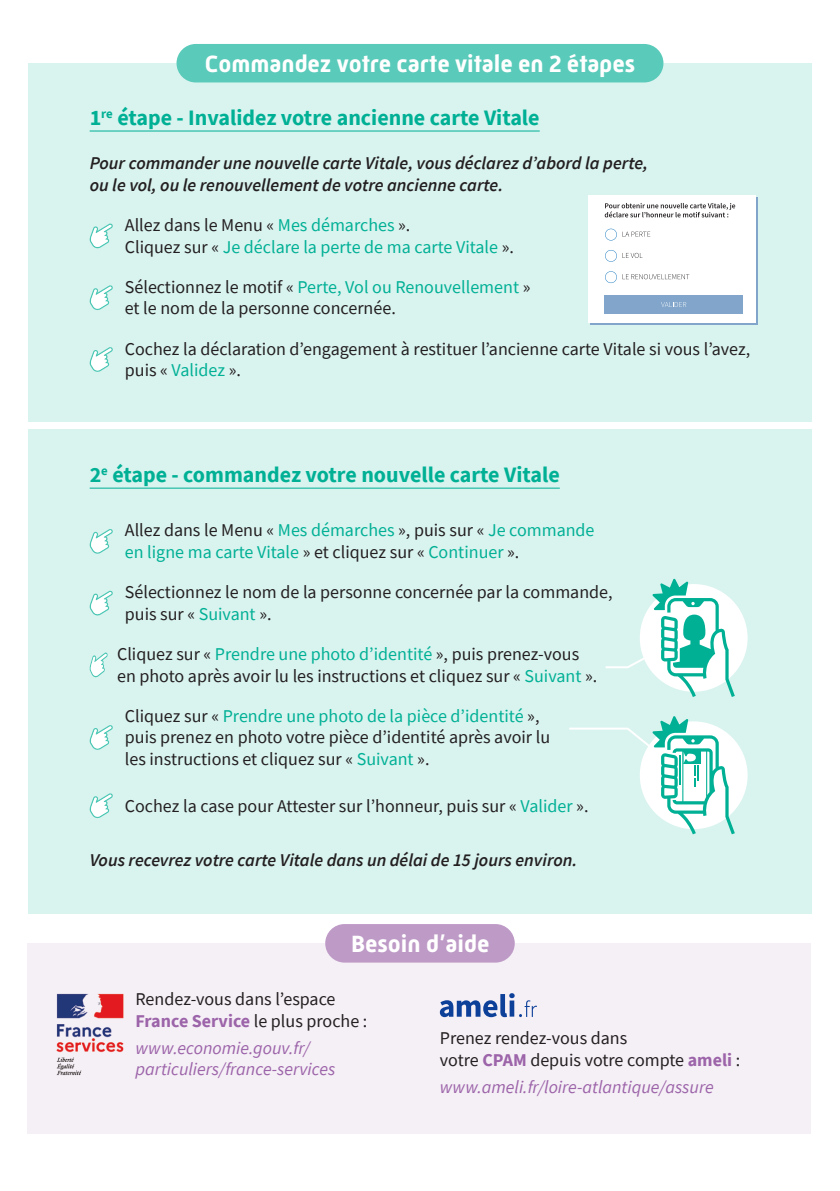
<style>
.page{position:relative;width:840px;height:1191px;background:#fff}
.page>*{position:absolute;margin:0;border:0;box-sizing:border-box;transform-origin:0 0}
.t1{font:700 24px "Mic 32 New";color:#fff}
.t2{font:700 22px "Source Sans Pro";color:#00b095}
.t3{font:18px/21.6px "Source Sans Pro";color:#231f20}
.t4{font:italic 600 18px/21.6px "Source Sans Pro";color:#231f20}
.t5{font:18px/21.6px "Source Sans Pro";color:#00b095}
.t6{font:italic 18px/21.6px "Source Sans Pro";color:#9c64a9}
.s1{color:#00b095}
.s2{color:#231f20}
.s3{font-weight:700;color:#9c64a9}
</style>
<div class="page">
<div style="left:28px;top:63px;width:783px;height:358px;background:#d9f3ef"></div>
<div style="left:28px;top:429px;width:783px;height:485px;background:#d9f3ef"></div>
<hr style="left:90px;top:131px;width:449px;height:1px;background:#00b095">
<hr style="left:90px;top:488px;width:469px;height:1px;background:#00b095">
<div style="left:28px;top:943px;width:782px;height:191px;background:#f5eff6"></div>
<div style="left:176px;top:44px;width:487px;height:38px;background:#5acbba;border-radius:19px"></div>
<div style="left:325px;top:924px;width:189px;height:38px;background:#be9ac7;border-radius:19px"></div>
<svg style="left:89px;top:223px;width:24px;height:26px"></svg>
<svg style="left:89px;top:347px;width:24px;height:25px"></svg>
<svg style="left:89px;top:285px;width:24px;height:25px"></svg>
<svg style="left:89px;top:529px;width:24px;height:25px"></svg>
<svg style="left:89px;top:590px;width:24px;height:26px"></svg>
<svg style="left:89px;top:652px;width:19px;height:26px"></svg>
<svg style="left:89px;top:725px;width:24px;height:25px"></svg>
<svg style="left:89px;top:793px;width:24px;height:26px"></svg>
<img style="left:57px;top:993px;width:67px;height:82px">
<svg style="left:439px;top:993px;width:97px;height:24px"></svg>
<div style="left:590px;top:197px;width:167px;height:127px;background:#fff"></div>
<div style="left:588px;top:195px;width:168px;height:127px;background:#fff"></div>
<svg style="left:604px;top:203px;width:130px;height:14px"></svg>
<svg style="left:622px;top:232px;width:28px;height:5px"></svg>
<svg style="left:605px;top:229px;width:11px;height:11px"></svg>
<svg style="left:622px;top:253px;width:20px;height:5px"></svg>
<svg style="left:605px;top:250px;width:11px;height:12px"></svg>
<svg style="left:622px;top:274px;width:67px;height:5px"></svg>
<svg style="left:605px;top:271px;width:11px;height:12px"></svg>
<div style="left:604px;top:295px;width:138px;height:18px;background:#82a6cb"></div>
<svg style="left:661px;top:302px;width:25px;height:5px"></svg>
<div style="left:639px;top:584px;width:108px;height:108px;background:#fff;border-radius:50%"></div>
<svg style="left:605px;top:578px;width:129px;height:119px"></svg>
<div style="left:639px;top:721px;width:108px;height:108px;background:#fff;border-radius:50%"></div>
<svg style="left:569px;top:716px;width:165px;height:118px"></svg>
<p class="t1" style="left:205px;top:50px;width:432px">Commandez votre carte vitale en 2 étapes</p>
<p class="t2" style="left:90px;top:103px;width:451px">1<sup>re</sup> étape - Invalidez votre ancienne carte Vitale</p>
<p class="t4" style="left:90px;top:152px;width:559px">Pour commander une nouvelle carte Vitale, vous déclarez d’abord la perte, ou le vol, ou le renouvellement de votre ancienne carte.</p>
<p class="t3" style="left:125px;top:214px;width:287px">Allez dans le Menu « <span class="s1">Mes démarches</span> ».</p>
<p class="t5" style="left:125px;top:236px;width:390px"><span class="s2">Cliquez sur «</span> Je déclare la perte de ma carte Vitale <span class="s2">».</span></p>
<p class="t3" style="left:125px;top:276px;width:407px">Sélectionnez le motif « <span class="s1">Perte, Vol ou Renouvellement</span> » et le nom de la personne concernée.</p>
<p class="t3" style="left:125px;top:338px;width:626px">Cochez la déclaration d’engagement à restituer l’ancienne carte Vitale si vous l’avez, puis « <span class="s1">Validez</span> ».</p>
<p class="t2" style="left:90px;top:460px;width:471px">2<sup>e</sup> étape - commandez votre nouvelle carte Vitale</p>
<p class="t5" style="left:125px;top:519px;width:471px"><span class="s2">Allez dans le Menu «</span> Mes démarches <span class="s2">», puis sur «</span> Je commande en ligne ma carte Vitale <span class="s2">» et cliquez sur «</span> Continuer <span class="s2">».</span></p>
<p class="t3" style="left:125px;top:581px;width:489px">Sélectionnez le nom de la personne concernée par la commande, puis sur « <span class="s1">Suivant</span> ».</p>
<p class="t3" style="left:117px;top:643px;width:481px">Cliquez sur « <span class="s1">Prendre une photo d’identité</span> », puis prenez-vous en photo après avoir lu les instructions et cliquez sur « <span class="s1">Suivant</span> ».</p>
<p class="t3" style="left:125px;top:705px;width:426px">Cliquez sur « <span class="s1">Prendre une photo de la pièce d’identité</span> », puis prenez en photo votre pièce d’identité après avoir lu les instructions et cliquez sur « <span class="s1">Suivant</span> ».</p>
<p class="t3" style="left:125px;top:794px;width:465px">Cochez la case pour Attester sur l’honneur, puis sur « <span class="s1">Valider</span> ».</p>
<p class="t4" style="left:90px;top:849px;width:489px">Vous recevrez votre carte Vitale dans un délai de 15 jours environ.</p>
<p class="t1" style="left:351px;top:930px;width:140px">Besoin d’aide</p>
<p class="t3" style="left:135px;top:988px;width:233px">Rendez-vous dans l’espace<br><span class="s3">France Service</span> le plus proche :</p>
<p class="t6" style="left:135px;top:1037px;width:201px">www.economie.gouv.fr/ particuliers/france-services</p>
<p class="t3" style="left:439px;top:1027px;width:302px">Prenez rendez-vous dans<br>votre <span class="s3">CPAM</span> depuis votre compte <span class="s3">ameli</span> :</p>
<p class="t6" style="left:439px;top:1076px;width:275px">www.ameli.fr/loire-atlantique/assure</p>
</div>
